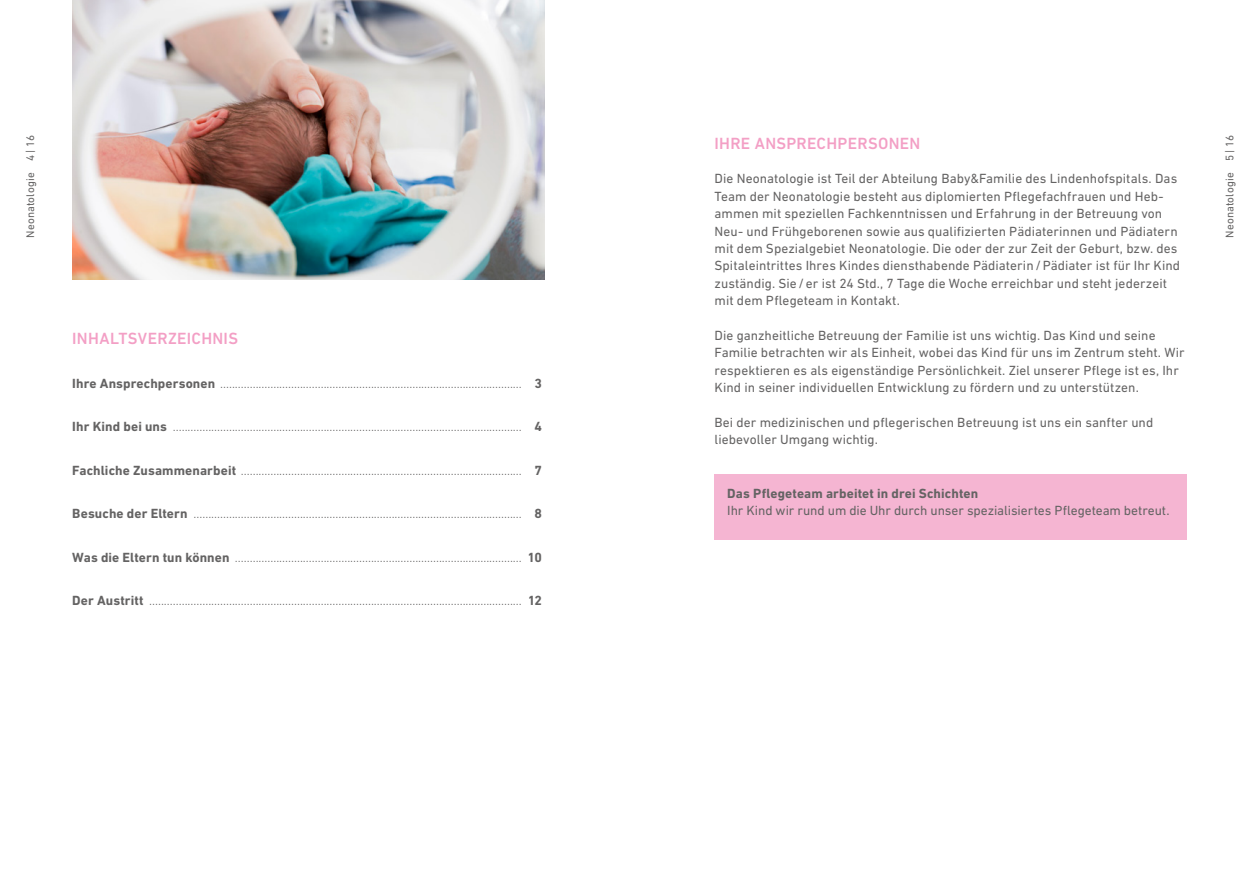
<style>
.page{position:relative;width:1259px;height:893px;background:#fff}
.page>*{position:absolute;margin:0;border:0;box-sizing:border-box;transform-origin:0 0}
.NEXT_Titel_Inhalt_11{font:500 16.5px "DIN Next LT Pro";letter-spacing:.02em;color:#f39fc5}
.NEXT_Grundtext_9{font:13.5px/17.4px "DIN Next LT Pro";letter-spacing:.005em;color:#646363}
.NEXT_Inhaltzverzeich{font:300 13.5px "DIN Next LT Pro";color:#646363}
.NEXT_Grundtext_9-2{font:700 13.5px "DIN Next LT Pro";letter-spacing:.005em;color:#646363}
.t1{font:11.25px "DIN Next LT Pro";letter-spacing:.015em;color:#646363}
.s1{font-weight:700}
</style>
<div class="page">
<div style="left:714px;top:475px;width:472px;height:65px;background:#f5b5d2"></div>
<img style="left:72px;top:0;width:472px;height:280px">
<p class="t1" style="left:24px;top:238px;width:104px;rotate:-90deg">Neonatologie 4 | 16</p>
<p class="NEXT_Titel_Inhalt_11" style="left:72px;top:329px;width:167px">INHALTSVERZEICHNIS</p>
<p class="NEXT_Inhaltzverzeich" style="left:72px;top:375px;width:471px"><span class="s1">Ihre Ansprechpersonen</span> ...................................................................................................... <span class="s1">3</span></p>
<p class="NEXT_Inhaltzverzeich" style="left:72px;top:419px;width:471px"><span class="s1">Ihr Kind bei uns</span> ...................................................................................................................... <span class="s1">4</span></p>
<p class="NEXT_Inhaltzverzeich" style="left:72px;top:462px;width:471px"><span class="s1">Fachliche Zusammenarbeit</span> ............................................................................................... <span class="s1">7</span></p>
<p class="NEXT_Inhaltzverzeich" style="left:72px;top:506px;width:471px"><span class="s1">Besuche der Eltern</span> ............................................................................................................... <span class="s1">8</span></p>
<p class="NEXT_Inhaltzverzeich" style="left:72px;top:549px;width:471px"><span class="s1">Was die Eltern tun können</span> ................................................................................................. <span class="s1">10</span></p>
<p class="NEXT_Inhaltzverzeich" style="left:72px;top:593px;width:471px"><span class="s1">Der Austritt</span> .............................................................................................................................. <span class="s1">12</span></p>
<p class="NEXT_Titel_Inhalt_11" style="left:714px;top:133px;width:207px">IHRE ANSPRECHPERSONEN</p>
<p class="NEXT_Grundtext_9" style="left:714px;top:170px;width:467px">Die Neonatologie ist Teil der Abteilung Baby&amp;Familie des Lindenhofspitals. Das Team der Neonatologie besteht aus diplomierten Pflegefachfrauen und Heb&shy;ammen mit speziellen Fachkenntnissen und Erfahrung in der Betreuung von Neu- und Frühgeborenen sowie aus qualifizierten Pädiaterinnen und Pädiatern mit dem Spezialgebiet Neonatologie. Die oder der zur Zeit der Geburt, bzw. des Spitaleintrittes Ihres Kindes diensthabende Pädiaterin/Pädiater ist für Ihr Kind zuständig. Sie/er ist 24 Std., 7 Tage die Woche erreichbar und steht jederzeit mit dem Pflegeteam in Kontakt.</p>
<p class="NEXT_Grundtext_9" style="left:714px;top:326px;width:471px">Die ganzheitliche Betreuung der Familie ist uns wichtig. Das Kind und seine Familie betrachten wir als Einheit, wobei das Kind für uns im Zentrum steht. Wir respektieren es als eigenständige Persönlichkeit. Ziel unserer Pflege ist es, Ihr Kind in seiner individuellen Entwicklung zu fördern und zu unterstützen.</p>
<p class="NEXT_Grundtext_9" style="left:714px;top:413px;width:440px">Bei der medizinischen und pflegerischen Betreuung ist uns ein sanfter und liebevoller Umgang wichtig.</p>
<p class="NEXT_Grundtext_9-2" style="left:727px;top:485px;width:252px">Das Pflegeteam arbeitet in drei Schichten</p>
<p class="NEXT_Grundtext_9" style="left:727px;top:502px;width:444px">Ihr Kind wir rund um die Uhr durch unser spezialisiertes Pflegeteam betreut.</p>
<p class="t1" style="left:1223px;top:238px;width:104px;rotate:-90deg">Neonatologie 5 | 16</p>
</div>
